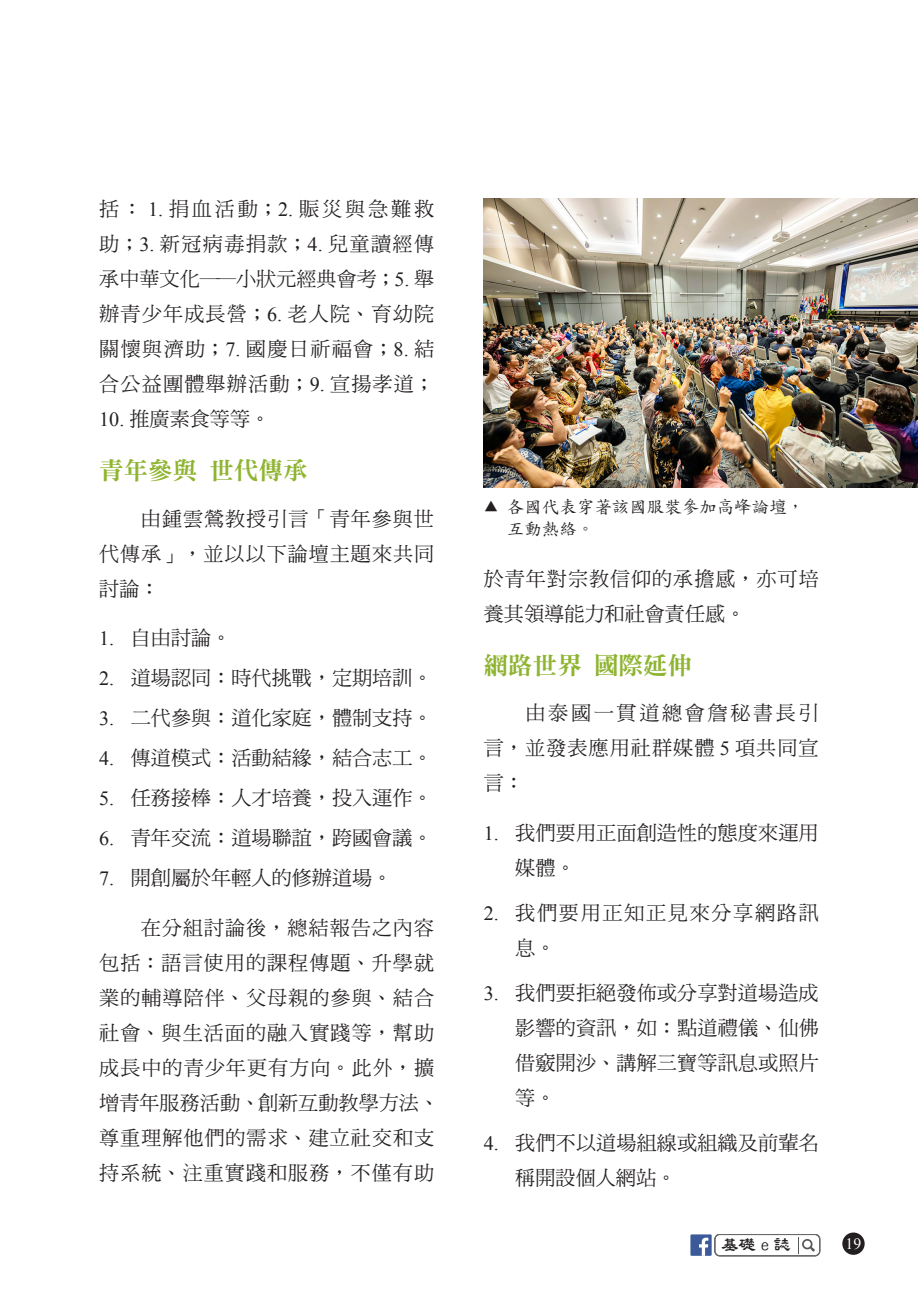
<style>
.page{position:relative;width:918px;height:1290px;background:#fff}
.page>*{position:absolute;margin:0;border:0;box-sizing:border-box;transform-origin:0 0}
._03_內文樣式{font:24.5px "DF Ming Std W9";color:#8fb431}
._03_內文樣式-2{font:20.12px/35px "DF Ming Std W5";letter-spacing:.045em;color:#231f20;text-align:justify}
._03_內文樣式-3{font:20.12px "DF Ming Std W5";color:#231f20}
._03_內文樣式-4{font:20.12px/35px "DF Ming Std W5";letter-spacing:.005em;color:#231f20}
._03_內文樣式-5{font:20.12px/35px "DF Ming Std W5";letter-spacing:.085em;color:#231f20}
.照片說明{font:17.5px/22.8px "DF Kai Shu Std W5";color:#231f20}
.t1{font:700 17.5px "AR Li Shu B5";color:#231f20}
.t2{font:15.75px "Times New Roman";color:#fff}
.s1{font-family:"Times New Roman"}
.s2{font-size:14px}
</style>
<div class="page">
<div style="left:842px;top:1232px;width:22px;height:23px;background:#231f20;border-radius:50%"></div>
<svg style="left:798px;top:1237px;width:17px;height:16px"></svg>
<div style="left:690px;top:1234px;width:21px;height:22px;background:#3c5a99"></div>
<svg style="left:699px;top:1237px;width:9px;height:19px"></svg>
<div style="left:715px;top:1234px;width:105px;height:22px;border:1px solid #57585a;border-radius:5px"></div>
<div style="left:715px;top:1234px;width:104px;height:21px;border:1px solid #57585a;border-radius:5px"></div>
<img style="left:484px;top:198px;width:434px;height:290px">
<p class="_03_內文樣式-2" style="left:99px;top:191px;width:336px">括︰ <span class="s1">1.</span> 捐血活動；<span class="s1">2.</span> 賑災與急難救助；<span class="s1">3.</span> 新冠病毒捐款；<span class="s1">4.</span> 兒童讀經傳承中華文化──小狀元經典會考；<span class="s1">5.</span> 舉辦青少年成長營；<span class="s1">6.</span> 老人院、育幼院關懷與濟助；<span class="s1">7.</span> 國慶日祈福會；<span class="s1">8.</span> 結合公益團體舉辦活動；<span class="s1">9.</span> 宣揚孝道；</p>
<p class="_03_內文樣式-2" style="left:99px;top:401px;width:173px"><span class="s1">10.</span> 推廣素食等等。</p>
<p class="_03_內文樣式" style="left:99px;top:457px;width:210px">青年參與 世代傳承</p>
<p class="_03_內文樣式-2" style="left:99px;top:500px;width:336px;text-indent:42px">由鍾雲鶯教授引言「青年參與世代傳承」，並以以下論壇主題來共同討論：</p>
<p class="_03_內文樣式-2" style="left:99px;top:620px;width:134px"><span class="s1">1.</span> 自由討論。</p>
<p class="_03_內文樣式-3" style="left:99px;top:667px;width:335px"><span class="s1">2.</span> 道場認同：時代挑戰，定期培訓。</p>
<p class="_03_內文樣式-3" style="left:99px;top:707px;width:335px"><span class="s1">3.</span> 二代參與：道化家庭，體制支持。</p>
<p class="_03_內文樣式-3" style="left:99px;top:747px;width:335px"><span class="s1">4.</span> 傳道模式：活動結緣，結合志工。</p>
<p class="_03_內文樣式-3" style="left:99px;top:787px;width:335px"><span class="s1">5.</span> 任務接棒：人才培養，投入運作。</p>
<p class="_03_內文樣式-3" style="left:99px;top:827px;width:335px"><span class="s1">6.</span> 青年交流：道場聯誼，跨國會議。</p>
<p class="_03_內文樣式-3" style="left:99px;top:867px;width:295px"><span class="s1">7.</span> 開創屬於年輕人的修辦道場。</p>
<p class="_03_內文樣式-2" style="left:99px;top:910px;width:341px;text-align:left;text-indent:42px">在分組討論後，總結報告之內容包括：語言使用的課程傳題、升學就業的輔導陪伴、父母親的參與、結合社會、與生活面的融入實踐等，幫助成長中的青少年更有方向。此外，擴增青年服務活動、創新互動教學方法、尊重理解他們的需求、建立社交和支持系統、注重實踐和服務，不僅有助</p>
<p class="照片說明" style="left:507px;top:495px;width:299px;text-indent:-23px"><span class="s2">▲</span> 各國代表穿著該國服裝參加高峰論壇，互動熱絡。</p>
<p class="_03_內文樣式-2" style="left:484px;top:561px;width:336px">於青年對宗教信仰的承擔感，亦可培養其領導能力和社會責任感。</p>
<p class="_03_內文樣式" style="left:484px;top:652px;width:210px">網路世界 國際延伸</p>
<p class="_03_內文樣式-2" style="left:484px;top:695px;width:336px;text-indent:42px">由泰國一貫道總會詹秘書長引言，並發表應用社群媒體 <span class="s1">5</span> 項共同宣言：</p>
<p class="_03_內文樣式-4" style="left:515px;top:815px;width:305px;text-indent:-32px"><span class="s1">1.</span> 我們要用正面創造性的態度來運用媒體。</p>
<p class="_03_內文樣式-5" style="left:515px;top:895px;width:305px;text-indent:-32px"><span class="s1">2.</span> 我們要用正知正見來分享網路訊息。</p>
<p class="_03_內文樣式-2" style="left:515px;top:975px;width:305px;text-indent:-32px"><span class="s1">3.</span> 我們要拒絕發佈或分享對道場造成影響的資訊，如：點道禮儀、仙佛借竅開沙、講解三寶等訊息或照片等。</p>
<p class="_03_內文樣式-4" style="left:515px;top:1125px;width:305px;text-indent:-32px"><span class="s1">4.</span> 我們不以道場組線或組織及前輩名稱開設個人網站。</p>
<p class="t1" style="left:721px;top:1236px;width:71px">基礎e誌</p>
<p class="t2" style="left:845px;top:1232px;width:17px">19</p>
</div>
